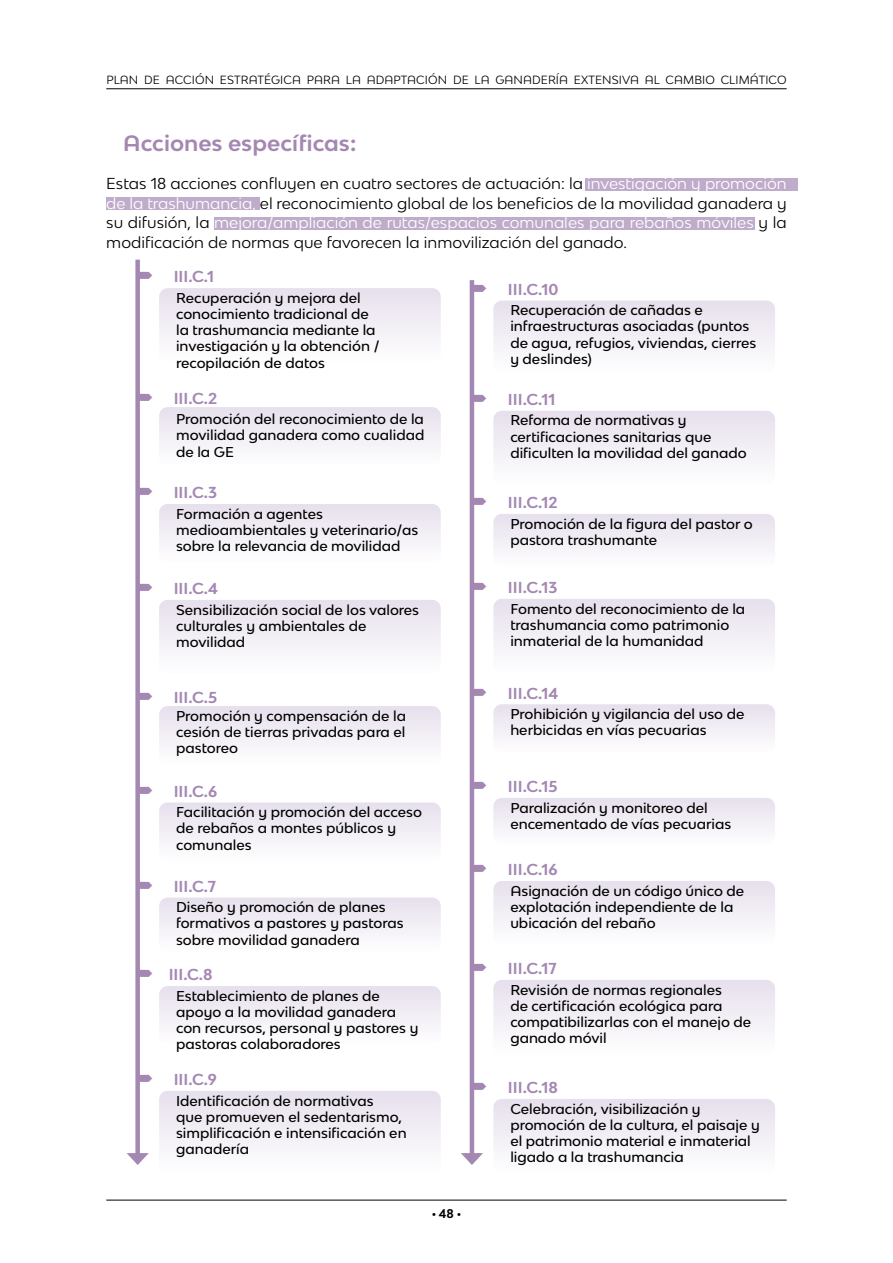
<style>
.page{position:relative;width:893px;height:1263px;background:#fff}
.page>*{position:absolute;margin:0;border:0;box-sizing:border-box;transform-origin:0 0}
.t1{font:700 21px "Bw Modelica SS01";color:#a487b2}
.t2{font:15px/19.4px "Bw Modelica SS01";color:#000;text-align:justify}
.t3{font:700 15px "Bw Modelica SS01";color:#a487b2}
.t4{font:500 13.5px/16.2px "Bw Modelica SS01";color:#000}
.t5{font:900 12px "Bw Modelica SS01";color:#000}
.t6{font:11.25px "Bw Modelica SS01";letter-spacing:.01em;color:#000}
.s1{color:#fff}
.s2{font-weight:700}
</style>
<div class="page">
<hr style="left:106px;top:89px;width:681px;height:1px;background:#000">
<hr style="left:106px;top:1200px;width:681px;height:1px;background:#000">
<div style="left:106px;top:197px;width:153px;height:13px;background:#bfaccb"></div>
<div style="left:585px;top:178px;width:213px;height:13px;background:#bfaccb"></div>
<div style="left:214px;top:217px;width:540px;height:13px;background:#bfaccb"></div>
<div style="left:493px;top:300px;width:282px;height:73px;background:linear-gradient(to bottom,#e6dfec,#fefefe);border-radius:9px"></div>
<div style="left:159px;top:288px;width:282px;height:74px;background:linear-gradient(to bottom,#e6dfec,#fefdfe);border-radius:9px"></div>
<div style="left:493px;top:411px;width:282px;height:74px;background:linear-gradient(to bottom,#e7e0ec,#fefefe);border-radius:9px"></div>
<div style="left:159px;top:407px;width:282px;height:58px;background:linear-gradient(to bottom,#e6dfed,#fdfdfe);border-radius:9px"></div>
<div style="left:493px;top:704px;width:282px;height:49px;background:linear-gradient(to bottom,#e6dfec,#fefefe);border-radius:9px"></div>
<div style="left:159px;top:706px;width:282px;height:59px;background:linear-gradient(to bottom,#e6dfec,#fefefe);border-radius:9px"></div>
<div style="left:493px;top:514px;width:282px;height:53px;background:linear-gradient(to bottom,#e6e0ed,#fefefe);border-radius:9px"></div>
<div style="left:159px;top:504px;width:282px;height:59px;background:linear-gradient(to bottom,#e7e0ed,#fefefe);border-radius:9px"></div>
<div style="left:493px;top:798px;width:282px;height:47px;background:linear-gradient(to right,#f3eff5,#f2eff5);border-radius:9px"></div>
<div style="left:159px;top:802px;width:282px;height:59px;background:linear-gradient(to bottom,#e6dfec,#fefdfe);border-radius:9px"></div>
<div style="left:159px;top:986px;width:282px;height:58px;background:linear-gradient(to bottom,#e7e0ec,#fdfdfe);border-radius:9px"></div>
<div style="left:493px;top:599px;width:282px;height:74px;background:linear-gradient(to bottom,#e7e0ec,#fefdfe);border-radius:9px"></div>
<div style="left:159px;top:600px;width:282px;height:74px;background:linear-gradient(to bottom,#e7dfec,#fefdfe);border-radius:9px"></div>
<div style="left:493px;top:881px;width:282px;height:63px;background:linear-gradient(to bottom,#e7dfed,#fefefe);border-radius:9px"></div>
<div style="left:493px;top:980px;width:282px;height:74px;background:linear-gradient(to bottom,#e7dfec,#fefdfe);border-radius:9px"></div>
<div style="left:493px;top:1099px;width:282px;height:74px;background:linear-gradient(to bottom,#e7dfec,#fefdfe);border-radius:9px"></div>
<div style="left:159px;top:897px;width:282px;height:54px;background:linear-gradient(to bottom,#e6dfec,#fdfdfe);border-radius:9px"></div>
<div style="left:159px;top:1091px;width:282px;height:82px;background:linear-gradient(to bottom,#e7e0ec,#fefdfe);border-radius:9px"></div>
<hr style="left:470px;top:280px;width:4px;height:877px;background:#a487b2">
<svg style="left:461px;top:1153px;width:22px;height:12px"></svg>
<div style="left:135px;top:260px;width:5px;height:897px;background:#a487b2"></div>
<svg style="left:127px;top:1153px;width:22px;height:12px"></svg>
<p class="t6" style="left:106px;top:73px;width:682px">PLAN DE ACCIÓN ESTRATÉGICA PARA LA ADAPTACIÓN DE LA GANADERÍA EXTENSIVA AL CAMBIO CLIMÁTICO</p>
<h1 class="t1" style="left:123px;top:129px;width:235px">Acciones específicas:</h1>
<p class="t2" style="left:106px;top:174px;width:682px">Estas 18 acciones confluyen en cuatro sectores de actuación: la <span class="s1">investigación y promoción de la trashumancia,</span> el reconocimiento global de los beneficios de la movilidad ganadera y su difusión, la <span class="s1">mejora/ampliación de rutas/espacios comunales para rebaños móviles</span> y la modificación de normas que favorecen la inmovilización del ganado.</p>
<p class="t3" style="left:508px;top:280px;width:52px">III.C.10</p>
<p class="t3" style="left:174px;top:267px;width:42px">III.C.1</p>
<p class="t4" style="left:176px;top:289px;width:205px">Recuperación y mejora del conocimiento tradicional de la trashumancia mediante la investigación y la obtención / recopilación de datos</p>
<p class="t4" style="left:510px;top:302px;width:248px">Recuperación de cañadas e infraestructuras asociadas (puntos de agua, refugios, viviendas, cierres y deslindes)</p>
<p class="t3" style="left:174px;top:389px;width:45px">III.C.2</p>
<p class="t3" style="left:508px;top:390px;width:49px">III.C.11</p>
<p class="t4" style="left:176px;top:411px;width:250px;text-align:justify">Promoción del reconocimiento de la movilidad ganadera como cualidad de la GE</p>
<p class="t3" style="left:174px;top:483px;width:45px">III.C.3</p>
<p class="t4" style="left:176px;top:505px;width:244px">Formación a agentes medioambientales y veterinario/as sobre la relevancia de movilidad</p>
<p class="t4" style="left:510px;top:412px;width:238px">Reforma de normativas y certificaciones sanitarias que dificulten la movilidad del ganado</p>
<p class="t3" style="left:508px;top:493px;width:51px">III.C.12</p>
<p class="t4" style="left:510px;top:515px;width:244px">Promoción de la figura del pastor o pastora trashumante</p>
<p class="t3" style="left:174px;top:579px;width:46px">III.C.4</p>
<p class="t3" style="left:508px;top:578px;width:51px">III.C.13</p>
<p class="t4" style="left:176px;top:601px;width:245px">Sensibilización social de los valores culturales y ambientales de movilidad</p>
<p class="t4" style="left:510px;top:600px;width:236px">Fomento del reconocimiento de la trashumancia como patrimonio inmaterial de la humanidad</p>
<p class="t3" style="left:174px;top:687px;width:45px">III.C.5</p>
<p class="t3" style="left:508px;top:683px;width:52px">III.C.14</p>
<p class="t4" style="left:176px;top:707px;width:231px;text-align:justify">Promoción y compensación de la cesión de tierras privadas para el pastoreo</p>
<p class="t3" style="left:174px;top:781px;width:45px">III.C.6</p>
<p class="t4" style="left:176px;top:804px;width:247px">Facilitación y promoción del acceso de rebaños a montes públicos y comunales</p>
<p class="t3" style="left:174px;top:877px;width:44px">III.C.7</p>
<p class="t4" style="left:176px;top:899px;width:229px">Diseño y promoción de planes formativos a pastores y pastoras sobre movilidad ganadera</p>
<p class="t3" style="left:169px;top:965px;width:45px">III.C.8</p>
<p class="t4" style="left:176px;top:987px;width:244px">Establecimiento de planes de apoyo a la movilidad ganadera con recursos, personal y pastores y pastoras colaboradores</p>
<p class="t3" style="left:174px;top:1070px;width:45px">III.C.9</p>
<p class="t4" style="left:176px;top:1092px;width:232px">Identificación de normativas<br>que promueven el sedentarismo, simplificación e intensificación en ganadería</p>
<p class="t5" style="left:432px;top:1206px;width:30px">· <span class="s2">48</span> ·</p>
<p class="t4" style="left:510px;top:705px;width:236px">Prohibición y vigilancia del uso de herbicidas en vías pecuarias</p>
<p class="t3" style="left:508px;top:777px;width:51px">III.C.15</p>
<p class="t4" style="left:510px;top:799px;width:223px">Paralización y monitoreo del encementado de vías pecuarias</p>
<p class="t3" style="left:508px;top:860px;width:51px">III.C.16</p>
<p class="t4" style="left:510px;top:882px;width:235px">Asignación de un código único de explotación independiente de la ubicación del rebaño</p>
<p class="t3" style="left:508px;top:959px;width:50px">III.C.17</p>
<p class="t4" style="left:510px;top:981px;width:242px">Revisión de normas regionales<br>de certificación ecológica para compatibilizarlas con el manejo de ganado móvil</p>
<p class="t3" style="left:508px;top:1078px;width:52px">III.C.18</p>
<p class="t4" style="left:510px;top:1100px;width:251px">Celebración, visibilización y promoción de la cultura, el paisaje y el patrimonio material e inmaterial ligado a la trashumancia</p>
</div>
